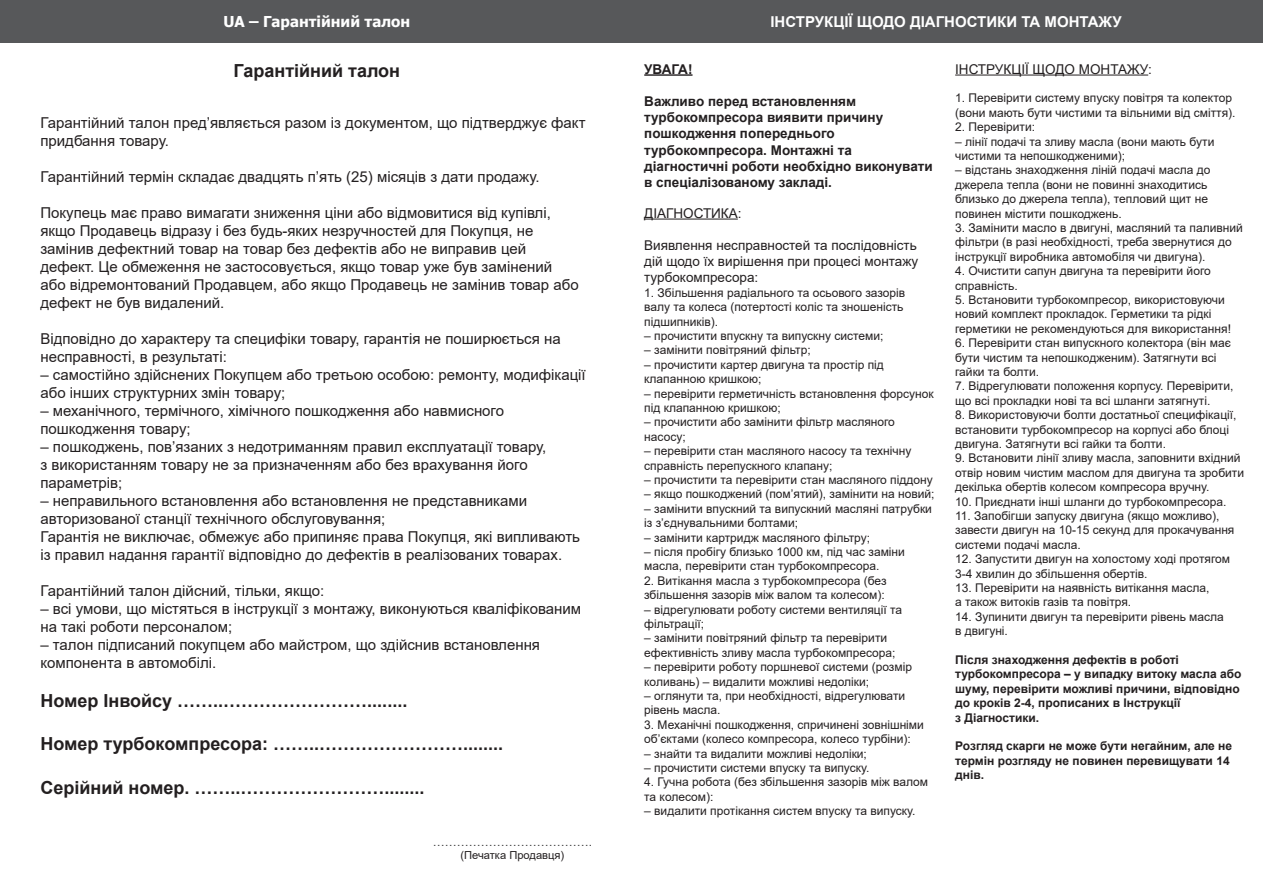
<style>
.page{position:relative;width:1263px;height:893px;background:#fff}
.page>*{position:absolute;margin:0;border:0;box-sizing:border-box;transform-origin:0 0}
.t1{font:700 18px "Arial";color:#231f20}
.t2{font:15px/18px "Arial";color:#231f20}
.t3{font:700 15px "Arial";color:#fff}
.t4{font:700 15px "Tahoma";color:#fff}
.t5{font:700 13.5px/16.2px "Arial";color:#231f20}
.t6{font:13.5px/16.2px "Arial";color:#231f20;text-align:justify}
.t7{font:12px/14.4px "Arial";color:#231f20}
.t8{font:700 12px/14.4px "Arial";color:#231f20}
.t9{font:12px "Arial";color:#3e3e3f}
.t10{font:11.1px "Arial";color:#231f20}
</style>
<div class="page">
<div style="left:0;top:0;width:1263px;height:43px;background:#57585a"></div>
<hr style="left:644px;top:74px;width:48px;height:2px;background:#231f20">
<hr style="left:644px;top:219px;width:94px;height:1px;background:#231f20">
<hr style="left:955px;top:75px;width:193px;height:1px;background:#231f20">
<p class="t4" style="left:223px;top:11px;width:188px">UA – Гарантійний талон</p>
<h1 class="t1" style="left:233px;top:58px;width:168px">Гарантійний талон</h1>
<p class="t2" style="left:40px;top:113px;width:547px">Гарантійний талон пред’являється разом із документом, що підтверджує факт придбання товару.</p>
<p class="t2" style="left:40px;top:167px;width:501px">Гарантійний термін складає двадцять п’ять (25) місяців з дати продажу.</p>
<p class="t2" style="left:40px;top:203px;width:540px">Покупець має право вимагати зниження ціни або відмовитися від купівлі, якщо Продавець відразу і без будь-яких незручностей для Покупця, не замінив дефектний товар на товар без дефектів або не виправив цей дефект. Це обмеження не застосовується, якщо товар уже був замінений або відремонтований Продавцем, або якщо Продавець не замінив товар або дефект не був видалений.</p>
<p class="t2" style="left:40px;top:329px;width:522px">Відповідно до характеру та специфіки товару, гарантія не поширюється на несправності, в результаті:</p>
<p class="t2" style="left:40px;top:365px;width:547px">– самостійно здійснених Покупцем або третьою особою: ремонту, модифікації або інших структурних змін товару;</p>
<p class="t2" style="left:40px;top:401px;width:465px">– механічного, термічного, хімічного пошкодження або навмисного пошкодження товару;</p>
<p class="t2" style="left:40px;top:437px;width:507px">– пошкоджень, пов’язаних з недотриманням правил експлуатації товару, з використанням товару не за призначенням або без врахування його параметрів;</p>
<p class="t2" style="left:40px;top:491px;width:541px">– неправильного встановлення або встановлення не представниками авторизованої станції технічного обслуговування;<br>Гарантія не виключає, обмежує або припиняє права Покупця, які випливають із правил надання гарантії відповідно до дефектів в реалізованих товарах.</p>
<p class="t2" style="left:40px;top:581px;width:285px">Гарантійний талон дійсний, тільки, якщо:</p>
<p class="t2" style="left:40px;top:599px;width:542px">– всі умови, що містяться в інструкції з монтажу, виконуються кваліфікованим на такі роботи персоналом;</p>
<p class="t2" style="left:40px;top:635px;width:501px">– талон підписаний покупцем або майстром, що здійснив встановлення компонента в автомобілі.</p>
<h1 class="t1" style="left:40px;top:688px;width:368px">Номер Інвойсу ……..……………………........</h1>
<h1 class="t1" style="left:40px;top:731px;width:464px">Номер турбокомпресора: ……..……………………........</h1>
<h1 class="t1" style="left:40px;top:775px;width:386px">Серійний номер. ……..……………………........</h1>
<p class="t9" style="left:433px;top:833px;width:161px">………………………………….</p>
<p class="t10" style="left:460px;top:847px;width:105px">(Печатка Продавця)</p>
<p class="t3" style="left:770px;top:11px;width:353px">ІНСТРУКЦІЇ ЩОДО ДІАГНОСТИКИ ТА МОНТАЖУ</p>
<p class="t5" style="left:644px;top:61px;width:50px">УВАГА!</p>
<p class="t5" style="left:644px;top:93px;width:290px">Важливо перед встановленням турбокомпресора виявити причину пошкодження попереднього турбокомпресора. Монтажні та діагностичні роботи необхідно виконувати в спеціалізованому закладі.</p>
<p class="t6" style="left:644px;top:205px;width:99px">ДІАГНОСТИКА:</p>
<p class="t6" style="left:644px;top:237px;width:275px">Виявлення несправностей та послідовність дій щодо їх вирішення при процесі монтажу турбокомпресора:</p>
<p class="t7" style="left:644px;top:285px;width:262px">1. Збільшення радіального та осьового зазорів валу та колеса (потертості коліс та зношеність підшипників).</p>
<p class="t7" style="left:644px;top:329px;width:241px">– прочистити впускну та випускну системи;</p>
<p class="t7" style="left:644px;top:343px;width:168px">– замінити повітряний фільтр;</p>
<p class="t7" style="left:644px;top:357px;width:241px">– прочистити картер двигуна та простір під клапанною кришкою;</p>
<p class="t7" style="left:644px;top:386px;width:291px">– перевірити герметичність встановлення форсунок під клапанною кришкою;</p>
<p class="t7" style="left:644px;top:415px;width:252px">– прочистити або замінити фільтр масляного насосу;</p>
<p class="t7" style="left:644px;top:444px;width:269px">– перевірити стан масляного насосу та технічну справність перепускного клапану;</p>
<p class="t7" style="left:644px;top:473px;width:290px">– прочистити та перевірити стан масляного піддону</p>
<p class="t7" style="left:644px;top:487px;width:292px">– якщо пошкоджений (пом’ятий), замінити на новий;</p>
<p class="t7" style="left:644px;top:501px;width:289px">– замінити впускний та випускний масляні патрубки із з’єднувальними болтами;</p>
<p class="t7" style="left:644px;top:530px;width:227px">– замінити картридж масляного фільтру;</p>
<p class="t7" style="left:644px;top:545px;width:262px">– після пробігу близько 1000 км, під час заміни масла, перевірити стан турбокомпресора.</p>
<p class="t7" style="left:644px;top:573px;width:244px">2. Витікання масла з турбокомпресора (без збільшення зазорів між валом та колесом):</p>
<p class="t7" style="left:644px;top:602px;width:259px">– відрегулювати роботу системи вентиляції та фільтрації;</p>
<p class="t7" style="left:644px;top:631px;width:253px">– замінити повітряний фільтр та перевірити ефективність зливу масла турбокомпресора;</p>
<p class="t7" style="left:644px;top:660px;width:269px">– перевірити роботу поршневої системи (розмір коливань) – видалити можливі недоліки;</p>
<p class="t7" style="left:644px;top:689px;width:262px">– оглянути та, при необхідності, відрегулювати рівень масла.</p>
<p class="t7" style="left:644px;top:717px;width:281px">3. Механічні пошкодження, спричинені зовнішніми об’єктами (колесо компресора, колесо турбіни):</p>
<p class="t7" style="left:644px;top:746px;width:224px">– знайти та видалити можливі недоліки;</p>
<p class="t7" style="left:644px;top:761px;width:227px">– прочистити системи впуску та випуску.</p>
<p class="t7" style="left:644px;top:775px;width:285px">4. Гучна робота (без збільшення зазорів між валом та колесом):</p>
<p class="t7" style="left:644px;top:804px;width:273px">– видалити протікання систем впуску та випуску.</p>
<p class="t6" style="left:955px;top:61px;width:198px">ІНСТРУКЦІЇ ЩОДО МОНТАЖУ:</p>
<p class="t7" style="left:955px;top:91px;width:282px">1. Перевірити систему впуску повітря та колектор (вони мають бути чистими та вільними від сміття).</p>
<p class="t7" style="left:955px;top:120px;width:81px">2. Перевірити:</p>
<p class="t7" style="left:955px;top:134px;width:261px">– лінії подачі та зливу масла (вони мають бути чистими та непошкодженими);</p>
<p class="t7" style="left:955px;top:163px;width:257px">– відстань знаходження ліній подачі масла до джерела тепла (вони не повинні знаходитись близько до джерела тепла), тепловий щит не повинен містити пошкоджень.</p>
<p class="t7" style="left:955px;top:221px;width:289px">3. Замінити масло в двигуні, масляний та паливний фільтри (в разі необхідності, треба звернутися до інструкції виробника автомобіля чи двигуна).</p>
<p class="t7" style="left:955px;top:264px;width:257px">4. Очистити сапун двигуна та перевірити його справність.</p>
<p class="t7" style="left:955px;top:293px;width:277px">5. Встановити турбокомпресор, використовуючи новий комплект прокладок. Герметики та рідкі герметики не рекомендуються для використання!</p>
<p class="t7" style="left:955px;top:336px;width:277px">6. Перевірити стан випускного колектора (він має бути чистим та непошкодженим). Затягнути всі гайки та болти.</p>
<p class="t7" style="left:955px;top:379px;width:280px">7. Відрегулювати положення корпусу. Перевірити, що всі прокладки нові та всі шланги затягнуті.</p>
<p class="t7" style="left:955px;top:408px;width:283px">8. Використовуючи болти достатньої специфікації, встановити турбокомпресор на корпусі або блоці двигуна. Затягнути всі гайки та болти.</p>
<p class="t7" style="left:955px;top:451px;width:290px">9. Встановити лінії зливу масла, заповнити вхідний отвір новим чистим маслом для двигуна та зробити декілька обертів колесом компресора вручну.</p>
<p class="t7" style="left:955px;top:494px;width:273px">10. Приєднати інші шланги до турбокомпресора.</p>
<p class="t7" style="left:955px;top:509px;width:281px">11. Запобігши запуску двигуна (якщо можливо), завести двигун на 10-15 секунд для прокачування системи подачі масла.</p>
<p class="t7" style="left:955px;top:552px;width:276px">12. Запустити двигун на холостому ході протягом<br>3-4 хвилин до збільшення обертів.</p>
<p class="t7" style="left:955px;top:581px;width:256px">13. Перевірити на наявність витікання масла, а також витоків газів та повітря.</p>
<p class="t7" style="left:955px;top:609px;width:270px">14. Зупинити двигун та перевірити рівень масла в двигуні.</p>
<p class="t8" style="left:955px;top:653px;width:288px">Після знаходження дефектів в роботі турбокомпресора – у випадку витоку масла або шуму, перевірити можливі причини, відповідно до кроків 2-4, прописаних в Інструкції<br>з Діагностики.</p>
<p class="t8" style="left:955px;top:739px;width:278px">Розгляд скарги не може бути негайним, але не термін розгляду не повинен перевищувати 14 днів.</p>
</div>
